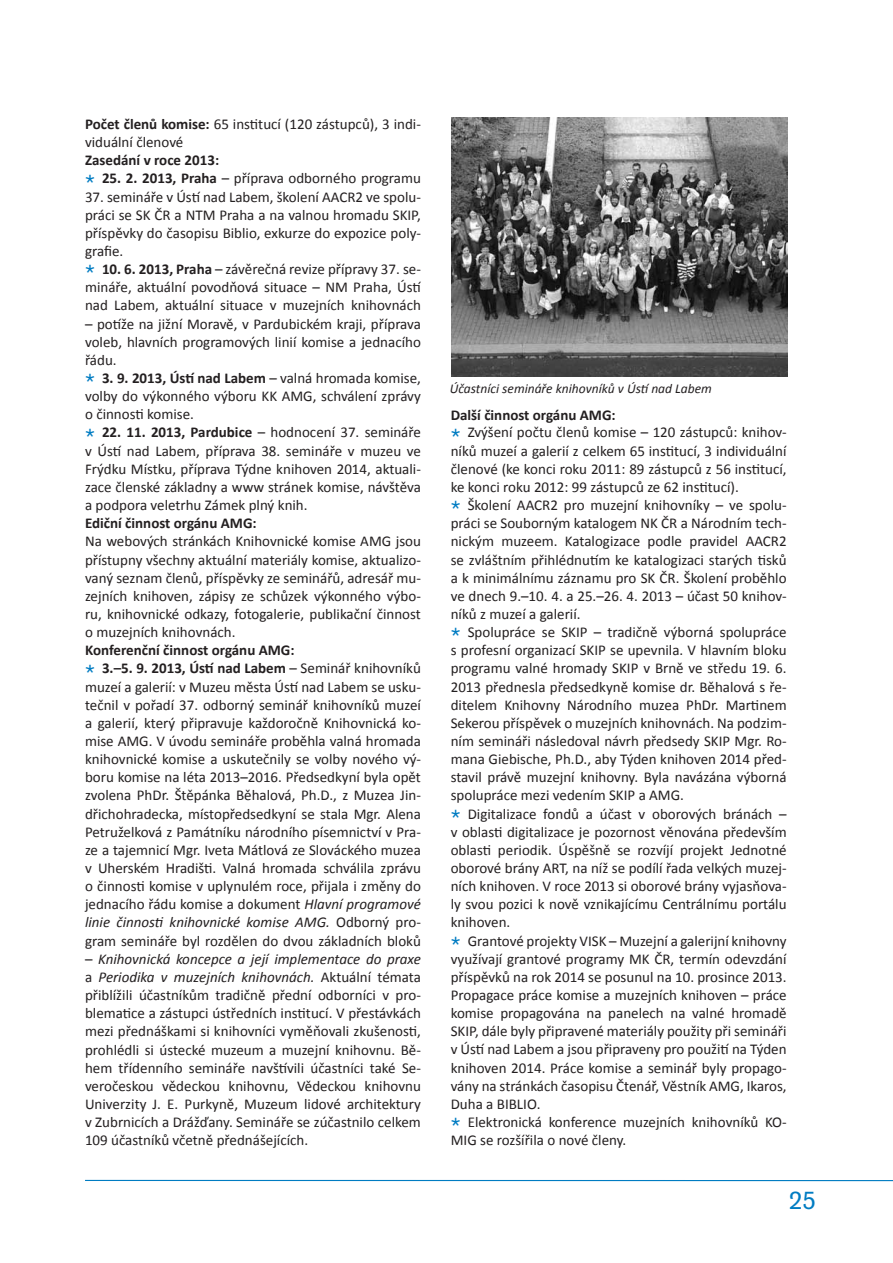
<style>
.page{position:relative;width:893px;height:1263px;background:#fff}
.page>*{position:absolute;margin:0;border:0;box-sizing:border-box;transform-origin:0 0}
.t1{font:25.5px "Tenso";color:#007cc2}
.t2{font:15px/18.1px "Calibri";color:#231f20}
.t3{font:700 15px/18.1px "Calibri";color:#231f20}
.t4{font:italic 13.5px "Calibri";color:#231f20}
.s1{font-weight:700}
.s2{font-family:"Tenso";font-weight:400;font-size:18px;color:#007cc2}
.s3{font-weight:400}
.s4{font-family:"Tenso";font-size:18px;color:#007cc2}
.s5{font-style:italic}
</style>
<div class="page">
<hr style="left:85px;top:1180px;width:808px;height:1px;background:#007cc2">
<img style="left:451px;top:118px;width:336px;height:258px">
<p class="t2" style="left:85px;top:114px;width:337px"><span class="s1">Počet členů komise:</span> 65 institucí (120 zástupců), 3 indi&shy;viduální členové</p>
<p class="t3" style="left:85px;top:151px;width:337px">Zasedání v roce 2013:<br><span class="s2">*</span> 25. 2. 2013, Praha <span class="s3">– příprava odborného programu</span></p>
<p class="t2" style="left:85px;top:187px;width:337px">37. semináře v Ústí nad Labem, školení AACR2 ve spolu&shy;práci se SK ČR a NTM Praha a na valnou hromadu SKIP, příspěvky do časopisu Biblio, exkurze do expozice poly&shy;grafie.<br><span class="s4">*</span> <span class="s1">10. 6. 2013, Praha</span> – závěrečná revize přípravy 37. se&shy;mináře, aktuální povodňová situace – NM Praha, Ústí nad Labem, aktuální situace v muzejních knihovnách</p>
<p class="t2" style="left:85px;top:314px;width:337px">– potíže na jižní Moravě, v Pardubickém kraji, příprava voleb, hlavních programových linií komise a jednacího řádu.<br><span class="s4">*</span> <span class="s1">3. 9. 2013, Ústí nad Labem</span> – valná hromada komise, volby do výkonného výboru KK AMG, schválení zprávy o činnosti komise.<br><span class="s4">*</span> <span class="s1">22. 11. 2013, Pardubice</span> – hodnocení 37. semináře v Ústí nad Labem, příprava 38. semináře v muzeu ve Frýdku Místku, příprava Týdne knihoven 2014, aktuali&shy;zace členské základny a www stránek komise, návštěva a podpora veletrhu Zámek plný knih.</p>
<p class="t3" style="left:85px;top:513px;width:173px">Ediční činnost orgánu AMG:</p>
<p class="t2" style="left:85px;top:532px;width:337px;text-align:justify">Na webových stránkách Knihovnické komise AMG jsou přístupny všechny aktuální materiály komise, aktualizo&shy;vaný seznam členů, příspěvky ze seminářů, adresář mu&shy;zejních knihoven, zápisy ze schůzek výkonného výbo&shy;ru, knihovnické odkazy, fotogalerie, publikační činnost o muzejních knihovnách.</p>
<p class="t2" style="left:85px;top:640px;width:337px"><span class="s1">Konferenční činnost orgánu AMG:<br></span><span class="s4">*</span> <span class="s1">3.–5. 9. 2013, Ústí nad Labem</span> – Seminář knihovníků muzeí a galerií: v Muzeu města Ústí nad Labem se usku&shy;tečnil v pořadí 37. odborný seminář knihovníků muzeí a galerií, který připravuje každoročně Knihovnická ko&shy;mise AMG. V úvodu semináře proběhla valná hromada knihovnické komise a uskutečnily se volby nového vý&shy;boru komise na léta 2013–2016. Předsedkyní byla opět zvolena PhDr. Štěpánka Běhalová, Ph.D., z Muzea Jin&shy;dřichohradecka, místopředsedkyní se stala Mgr. Alena Petruželková z Památníku národního písemnictví v Pra&shy;ze a tajemnicí Mgr. Iveta Mátlová ze Slováckého muzea v Uherském Hradišti. Valná hromada schválila zprávu o činnosti komise v uplynulém roce, přijala i změny do jednacího řádu komise a dokument <span class="s5">Hlavní programové linie činnosti knihovnické komise AMG.</span> Odborný pro&shy;gram semináře byl rozdělen do dvou základních bloků</p>
<p class="t2" style="left:85px;top:949px;width:337px;text-align:justify">– <span class="s5">Knihovnická koncepce a její implementace do praxe </span>a <span class="s5">Periodika v muzejních knihovnách.</span> Aktuální témata přiblížili účastníkům tradičně přední odborníci v pro&shy;blematice a zástupci ústředních institucí. V přestávkách mezi přednáškami si knihovníci vyměňovali zkušenosti, prohlédli si ústecké muzeum a muzejní knihovnu. Bě&shy;hem třídenního semináře navštívili účastníci také Se&shy;veročeskou vědeckou knihovnu, Vědeckou knihovnu Univerzity J. E. Purkyně, Muzeum lidové architektury v Zubrnicích a Drážďany. Semináře se zúčastnilo celkem 109 účastníků včetně přednášejících.</p>
<p class="t4" style="left:450px;top:380px;width:264px">Účastníci semináře knihovníků v Ústí nad Labem</p>
<p class="t2" style="left:451px;top:405px;width:337px"><span class="s1">Další činnost orgánu AMG:<br></span><span class="s4">*</span> Zvýšení počtu členů komise – 120 zástupců: knihov&shy;níků muzeí a galerií z celkem 65 institucí, 3 individuální členové (ke konci roku 2011: 89 zástupců z 56 institucí, ke konci roku 2012: 99 zástupců ze 62 institucí).<br><span class="s4">*</span> Školení AACR2 pro muzejní knihovníky – ve spolu&shy;práci se Souborným katalogem NK ČR a Národním tech&shy;nickým muzeem. Katalogizace podle pravidel AACR2 se zvláštním přihlédnutím ke katalogizaci starých tisků a k minimálnímu záznamu pro SK ČR. Školení proběhlo ve dnech 9.–10. 4. a 25.–26. 4. 2013 – účast 50 knihov&shy;níků z muzeí a galerií.<br><span class="s4">*</span> Spolupráce se SKIP – tradičně výborná spolupráce s profesní organizací SKIP se upevnila. V hlavním bloku programu valné hromady SKIP v Brně ve středu 19. 6.<br>2013 přednesla předsedkyně komise dr. Běhalová s ře&shy;ditelem Knihovny Národního muzea PhDr. Martinem Sekerou příspěvek o muzejních knihovnách. Na podzim&shy;ním semináři následoval návrh předsedy SKIP Mgr. Ro&shy;mana Giebische, Ph.D., aby Týden knihoven 2014 před&shy;stavil právě muzejní knihovny. Byla navázána výborná spolupráce mezi vedením SKIP a AMG.<br><span class="s4">*</span> Digitalizace fondů a účast v oborových bránách – v oblasti digitalizace je pozornost věnována především oblasti periodik. Úspěšně se rozvíjí projekt Jednotné oborové brány ART, na níž se podílí řada velkých muzej&shy;ních knihoven. V roce 2013 si oborové brány vyjasňova&shy;ly svou pozici k nově vznikajícímu Centrálnímu portálu knihoven.<br><span class="s4">*</span> Grantové projekty VISK – Muzejní a galerijní knihovny využívají grantové programy MK ČR, termín odevzdání příspěvků na rok 2014 se posunul na 10. prosince 2013.<br>Propagace práce komise a muzejních knihoven – práce komise propagována na panelech na valné hromadě SKIP, dále byly připravené materiály použity při semináři v Ústí nad Labem a jsou připraveny pro použití na Týden knihoven 2014. Práce komise a seminář byly propago&shy;vány na stránkách časopisu Čtenář, Věstník AMG, Ikaros, Duha a BIBLIO.<br><span class="s4">*</span> Elektronická konference muzejních knihovníků KO-MIG se rozšířila o nové členy.</p>
<h1 class="t1" style="left:789px;top:1185px;width:29px">25</h1>
</div>
